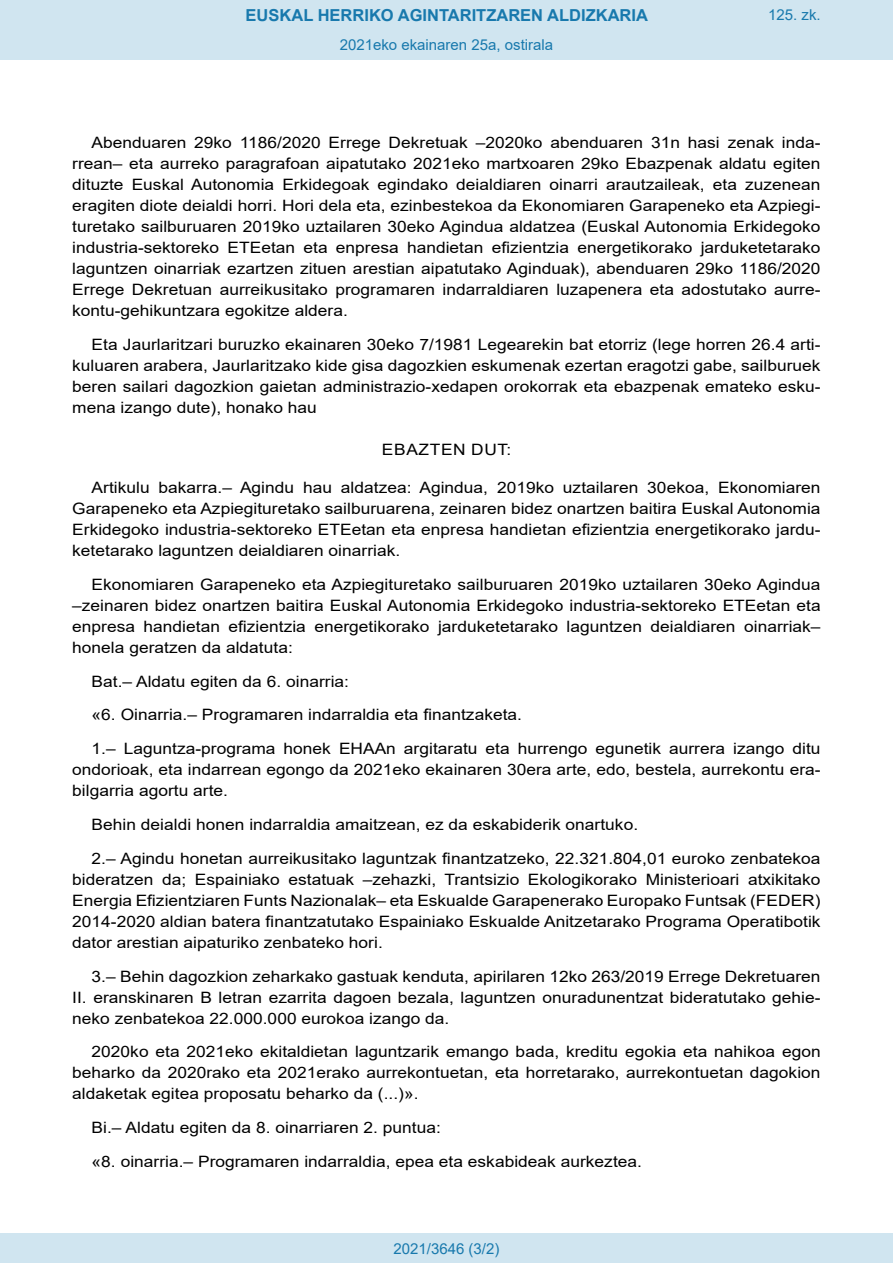
<style>
.page{position:relative;width:893px;height:1263px;background:#fff}
.page>*{position:absolute;margin:0;border:0;box-sizing:border-box;transform-origin:0 0}
.t1{font:700 16.5px "Arial";color:#1879ad}
.BOPVDetalle{font:15.6px/21px "Arial";color:#000;text-align:justify;scale:1.11 1}
.BOPVClave{font:15.6px "Arial";letter-spacing:.035em;color:#000;scale:1.11 1}
.Paginacion_Centro{font:15px "Arial";color:#1879ad}
</style>
<div class="page">
<div style="left:0;top:0;width:893px;height:60px;background:#d0e5f0"></div>
<div style="left:0;top:1233px;width:893px;height:30px;background:#d0e5f0"></div>
<p class="t1" style="left:246px;top:3px;width:404px">EUSKAL HERRIKO AGINTARITZAREN ALDIZKARIA</p>
<p class="Paginacion_Centro" style="left:340px;top:35px;width:215px">2021eko ekainaren 25a, ostirala</p>
<p class="Paginacion_Centro" style="left:768px;top:5px;width:54px">125. zk.</p>
<p class="BOPVDetalle" style="left:72px;top:132px;width:676px;text-indent:19px">Abenduaren 29ko 1186/2020 Errege Dekretuak –2020ko abenduaren 31n hasi zenak inda&shy;rrean– eta aurreko paragrafoan aipatutako 2021eko martxoaren 29ko Ebazpenak aldatu egiten dituzte Euskal Autonomia Erkidegoak egindako deialdiaren oinarri arautzaileak, eta zuzenean eragiten diote deialdi horri. Hori dela eta, ezinbestekoa da Ekonomiaren Garapeneko eta Azpiegi&shy;turetako sailburuaren 2019ko uztailaren 30eko Agindua aldatzea (Euskal Autonomia Erkidegoko industria-sektoreko ETEetan eta enpresa handietan efizientzia energetikorako jarduketetarako laguntzen oinarriak ezartzen zituen arestian aipatutako Aginduak), abenduaren 29ko 1186/2020<br>Errege Dekretuan aurreikusitako programaren indarraldiaren luzapenera eta adostutako aurre&shy;kontu-gehikuntzara egokitze aldera.</p>
<p class="BOPVDetalle" style="left:72px;top:334px;width:676px;text-indent:19px">Eta Jaurlaritzari buruzko ekainaren 30eko 7/1981 Legearekin bat etorriz (lege horren 26.4 arti&shy;kuluaren arabera, Jaurlaritzako kide gisa dagozkien eskumenak ezertan eragotzi gabe, sailburuek beren sailari dagozkion gaietan administrazio-xedapen orokorrak eta ebazpenak emateko esku&shy;mena izango dute), honako hau</p>
<p class="BOPVClave" style="left:382px;top:439px;width:118px">EBAZTEN DUT:</p>
<p class="BOPVDetalle" style="left:72px;top:477px;width:676px;text-indent:19px">Artikulu bakarra.– Agindu hau aldatzea: Agindua, 2019ko uztailaren 30ekoa, Ekonomiaren Garapeneko eta Azpiegituretako sailburuarena, zeinaren bidez onartzen baitira Euskal Autonomia Erkidegoko industria-sektoreko ETEetan eta enpresa handietan efizientzia energetikorako jardu&shy;ketetarako laguntzen deialdiaren oinarriak.</p>
<p class="BOPVDetalle" style="left:72px;top:574px;width:676px;text-indent:19px">Ekonomiaren Garapeneko eta Azpiegituretako sailburuaren 2019ko uztailaren 30eko Agindua –zeinaren bidez onartzen baitira Euskal Autonomia Erkidegoko industria-sektoreko ETEetan eta enpresa handietan efizientzia energetikorako jarduketetarako laguntzen deialdiaren oinarriak– honela geratzen da aldatuta:</p>
<p class="BOPVDetalle" style="left:92px;top:671px;width:233px">Bat.– Aldatu egiten da 6. oinarria:</p>
<p class="BOPVDetalle" style="left:92px;top:704px;width:389px">«6. Oinarria.– Programaren indarraldia eta finantzaketa.</p>
<p class="BOPVDetalle" style="left:72px;top:738px;width:676px;text-indent:19px">1.– Laguntza-programa honek EHAAn argitaratu eta hurrengo egunetik aurrera izango ditu ondorioak, eta indarrean egongo da 2021eko ekainaren 30era arte, edo, bestela, aurrekontu era&shy;bilgarria agortu arte.</p>
<p class="BOPVDetalle" style="left:92px;top:814px;width:494px">Behin deialdi honen indarraldia amaitzean, ez da eskabiderik onartuko.</p>
<p class="BOPVDetalle" style="left:72px;top:848px;width:676px;text-indent:19px">2.– Agindu honetan aurreikusitako laguntzak finantzatzeko, 22.321.804,01 euroko zenbatekoa bideratzen da; Espainiako estatuak –zehazki, Trantsizio Ekologikorako Ministerioari atxikitako Energia Efizientziaren Funts Nazionalak– eta Eskualde Garapenerako Europako Funtsak (FEDER)<br>2014-2020 aldian batera finantzatutako Espainiako Eskualde Anitzetarako Programa Operatibotik dator arestian aipaturiko zenbateko hori.</p>
<p class="BOPVDetalle" style="left:72px;top:965px;width:676px;text-indent:19px">3.– Behin dagozkion zeharkako gastuak kenduta, apirilaren 12ko 263/2019 Errege Dekretuaren II. eranskinaren B letran ezarrita dagoen bezala, laguntzen onuradunentzat bideratutako gehie&shy;neko zenbatekoa 22.000.000 eurokoa izango da.</p>
<p class="BOPVDetalle" style="left:72px;top:1041px;width:676px;text-indent:19px">2020ko eta 2021eko ekitaldietan laguntzarik emango bada, kreditu egokia eta nahikoa egon beharko da 2020rako eta 2021erako aurrekontuetan, eta horretarako, aurrekontuetan dagokion aldaketak egitea proposatu beharko da (...)».</p>
<p class="BOPVDetalle" style="left:92px;top:1117px;width:316px">Bi.– Aldatu egiten da 8. oinarriaren 2. puntua:</p>
<p class="BOPVDetalle" style="left:92px;top:1151px;width:497px">«8. oinarria.– Programaren indarraldia, epea eta eskabideak aurkeztea.</p>
<p class="Paginacion_Centro" style="left:393px;top:1238px;width:107px">2021/3646 (3/2)</p>
</div>
